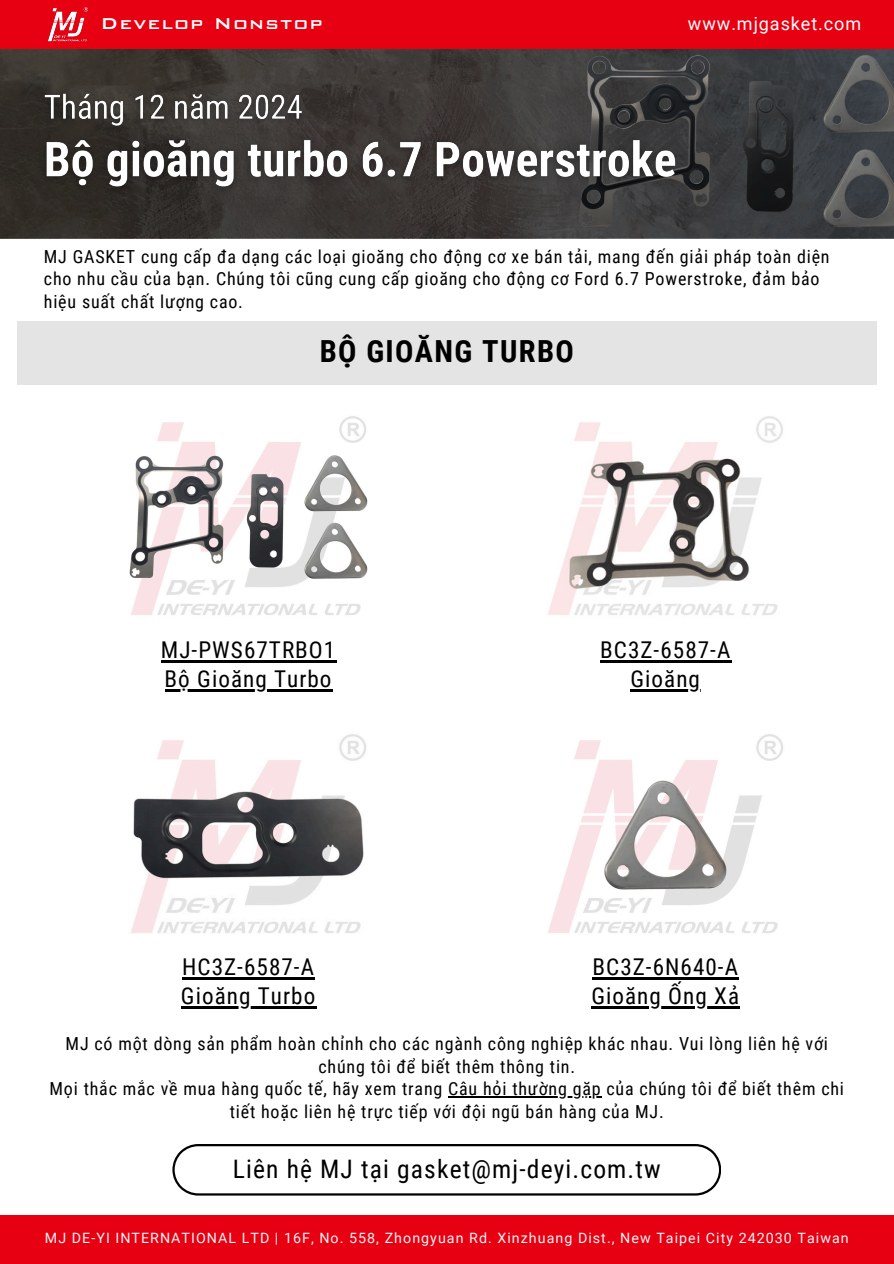
<style>
.page{position:relative;width:894px;height:1264px;background:#fff}
.page>*{position:absolute;margin:0;border:0;box-sizing:border-box;transform-origin:0 0}
.t1{font:700 30.45px "Roboto Condensed";letter-spacing:.045em;color:#000}
.t2{font:25.5px "Roboto Condensed";letter-spacing:.045em;color:#000}
.t3{font:23.1px "Roboto Condensed";letter-spacing:.045em;color:#000}
.t4{font:500 21px "Bank Gothic BT";letter-spacing:.05em;color:#fff}
.t5{font:18px/22.5px "Roboto Condensed";letter-spacing:.045em;color:#000}
.t6{font:18px "Roboto";letter-spacing:.05em;color:#fff}
.t7{font:14.25px "Roboto";letter-spacing:.075em;color:#f6f6f6}
</style>
<div class="page">
<svg style="left:0;top:49px;width:893px;height:189px;background:#3b3a39"></svg>
<div style="left:0;top:0;width:893px;height:49px;background:#e60012"></div>
<img style="left:48px;top:7px;width:41px;height:35px">
<div style="left:0;top:1214px;width:893px;height:49px;background:#e60012"></div>
<svg style="left:172px;top:1144px;width:548px;height:51px"></svg>
<hr style="left:448px;top:1096px;width:153px;height:1px;background:#000">
<img style="left:33px;top:129px;width:656px;height:73px">
<img style="left:34px;top:85px;width:277px;height:53px">
<div style="left:17px;top:321px;width:859px;height:64px;background:#e4e4e4"></div>
<img style="left:129px;top:416px;width:239px;height:199px">
<img style="left:131px;top:734px;width:235px;height:199px">
<hr style="left:161px;top:660px;width:175px;height:2px;background:#000">
<hr style="left:165px;top:689px;width:167px;height:3px;background:#000">
<hr style="left:182px;top:976px;width:133px;height:3px;background:#000">
<hr style="left:181px;top:1006px;width:135px;height:2px;background:#000">
<img style="left:548px;top:416px;width:235px;height:199px">
<img style="left:548px;top:734px;width:235px;height:199px">
<hr style="left:600px;top:660px;width:131px;height:2px;background:#000">
<hr style="left:630px;top:689px;width:71px;height:3px;background:#000">
<hr style="left:592px;top:976px;width:147px;height:3px;background:#000">
<hr style="left:591px;top:1006px;width:149px;height:2px;background:#000">
<h6 class="t4" style="left:100px;top:12px;width:224px">Develop Nonstop</h6>
<h5 class="t6" style="left:687px;top:13px;width:175px">www.mjgasket.com</h5>
<p class="t5" style="left:44px;top:245px;width:787px">MJ GASKET cung cấp đa dạng các loại gioăng cho động cơ xe bán tải, mang đến giải pháp toàn diện cho nhu cầu của bạn. Chúng tôi cũng cung cấp gioăng cho động cơ Ford 6.7 Powerstroke, đảm bảo hiệu suất chất lượng cao.</p>
<p class="t1" style="left:319px;top:333px;width:255px">BỘ GIOĂNG TURBO</p>
<h4 class="t3" style="left:161px;top:636px;width:176px">MJ-PWS67TRBO1</h4>
<p class="t3" style="left:165px;top:666px;width:168px">Bộ Gioăng Turbo</p>
<h4 class="t3" style="left:182px;top:953px;width:133px">HC3Z-6587-A</h4>
<p class="t3" style="left:181px;top:982px;width:136px">Gioăng Turbo</p>
<h4 class="t3" style="left:600px;top:636px;width:132px">BC3Z-6587-A</h4>
<p class="t3" style="left:630px;top:666px;width:71px">Gioăng</p>
<h4 class="t3" style="left:592px;top:953px;width:147px">BC3Z-6N640-A</h4>
<h6 class="t3" style="left:591px;top:982px;width:149px">Gioăng Ống Xả</h6>
<h6 class="t5" style="left:49px;top:1032px;width:795px;text-align:center">MJ có một dòng sản phẩm hoàn chỉnh cho các ngành công nghiệp khác nhau. Vui lòng liên hệ với chúng tôi để biết thêm thông tin.<br>Mọi thắc mắc về mua hàng quốc tế, hãy xem trang Câu hỏi thường gặp của chúng tôi để biết thêm chi</h6>
<h2 class="t5" style="left:230px;top:1100px;width:435px">tiết hoặc liên hệ trực tiếp với đội ngũ bán hàng của MJ.</h2>
<p class="t2" style="left:233px;top:1154px;width:429px">Liên hệ MJ tại gasket@mj-deyi.com.tw</p>
<p class="t7" style="left:45px;top:1229px;width:805px">MJ DE-YI INTERNATIONAL LTD | 16F, No. 558, Zhongyuan Rd. Xinzhuang Dist., New Taipei City 242030 Taiwan</p>
</div>
